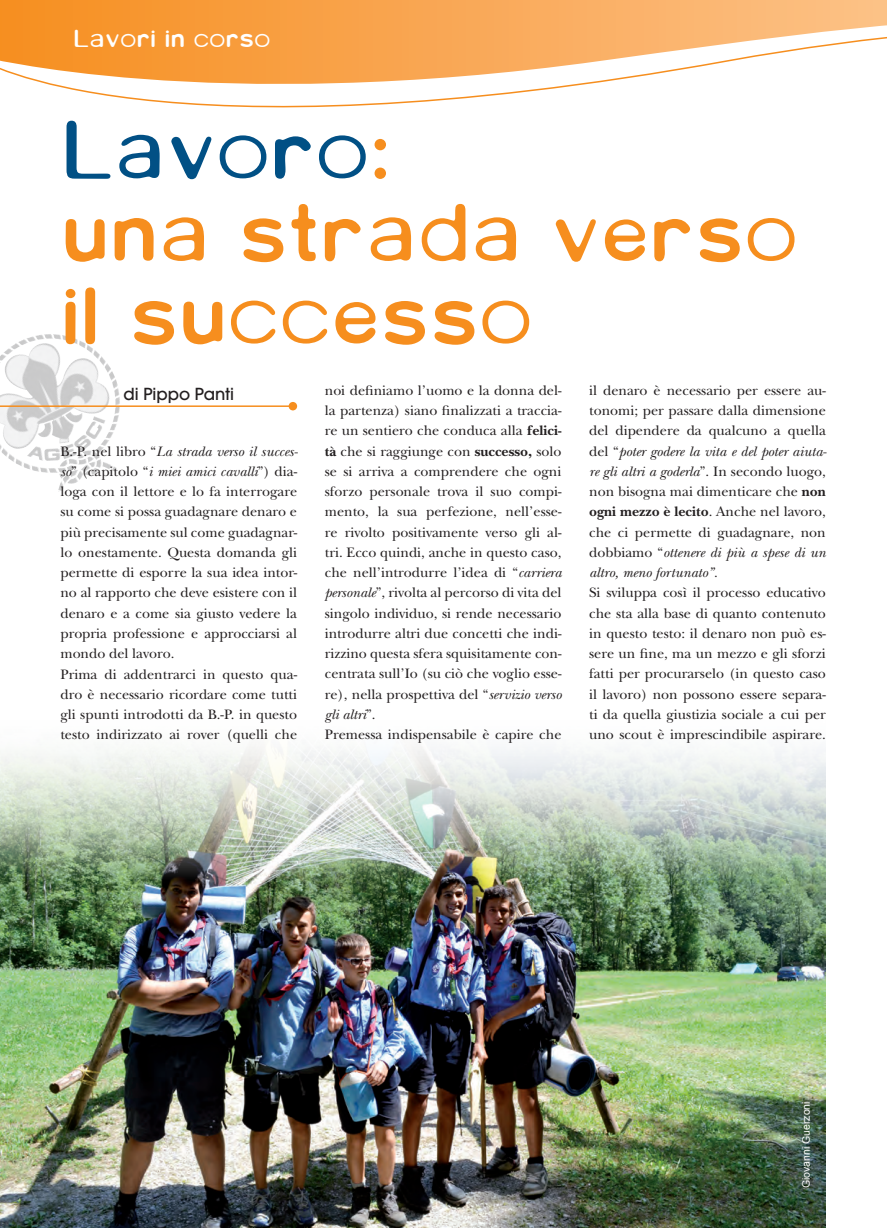
<style>
.page{position:relative;width:887px;height:1228px;background:#fff}
.page>*{position:absolute;margin:0;border:0;box-sizing:border-box;transform-origin:0 0}
.t1{font:600 79.5px/82.5px "Rebound";color:#f68e1e}
.t2{font:600 24px "Rebound";color:#fff}
.t3{font:500 16.5px "Avant Garde";color:#231f20}
.t4{font:14.25px/20.2px "New Baskerville";color:#231f20}
.t5{font:10.5px "Arial";color:#fff}
.s1{color:#015085}
.s2{font-style:italic}
.s3{font-weight:700}
</style>
<div class="page">
<img style="left:0;top:746px;width:826px;height:481px">
<svg style="left:0;top:0;width:887px;height:108px"></svg>
<img style="left:44px;top:334px;width:17px;height:5px">
<hr style="left:0;top:405px;width:294px;height:2px;background:#f68e1e">
<div style="left:289px;top:402px;width:8px;height:8px;background:#f68e1e;border-radius:50%"></div>
<h2 class="t2" style="left:73px;top:24px;width:199px">Lavori in corso</h2>
<h1 class="t1" style="left:60px;top:107px;width:739px"><span class="s1">Lavoro</span>:<br>una strada verso il successo</h1>
<p class="t3" style="left:124px;top:384px;width:112px">di Pippo Panti</p>
<p class="t4" style="left:60px;top:441px;width:239px">B.-P. nel libro “<span class="s2">La strada verso il succes&shy;so</span>” (capitolo “<span class="s2">i miei amici cavalli</span>”) dia&shy;loga con il lettore e lo fa interrogare su come si possa guadagnare denaro e più precisamente sul come guadagnar&shy;lo onestamente. Questa domanda gli permette di esporre la sua idea intor&shy;no al rapporto che deve esistere con il denaro e a come sia giusto vedere la propria professione e approcciarsi al mondo del lavoro.<br>Prima di addentrarci in questo qua&shy;dro è necessario ricordare come tutti gli spunti introdotti da B.-P. in questo testo indirizzato ai rover (quelli che</p>
<p class="t4" style="left:325px;top:380px;width:238px">noi definiamo l’uomo e la donna del&shy;la partenza) siano finalizzati a traccia&shy;re un sentiero che conduca alla <span class="s3">felici&shy;tà</span> che si raggiunge con <span class="s3">successo,</span> solo se si arriva a comprendere che ogni sforzo personale trova il suo compi&shy;mento, la sua perfezione, nell’esse&shy;re rivolto positivamente verso gli al&shy;tri. Ecco quindi, anche in questo caso, che nell’introdurre l’idea di “<span class="s2">carriera personale</span>”, rivolta al percorso di vita del singolo individuo, si rende necessario introdurre altri due concetti che indi&shy;rizzino questa sfera squisitamente con&shy;centrata sull’Io (su ciò che voglio esse&shy;re), nella prospettiva del “<span class="s2">servizio verso gli altri</span>”.<br>Premessa indispensabile è capire che</p>
<p class="t4" style="left:589px;top:380px;width:239px;text-align:justify">il denaro è necessario per essere au&shy;tonomi; per passare dalla dimensione del dipendere da qualcuno a quella del “<span class="s2">poter godere la vita e del poter aiuta&shy;re gli altri a goderla</span>”. In secondo luogo, non bisogna mai dimenticare che <span class="s3">non ogni mezzo è lecito</span>. Anche nel lavoro, che ci permette di guadagnare, non dobbiamo “<span class="s2">ottenere di più a spese di un altro, meno fortunato”.</span></p>
<p class="t4" style="left:589px;top:582px;width:238px;text-align:justify">Si sviluppa così il processo educativo che sta alla base di quanto contenuto in questo testo: il denaro non può es&shy;sere un fine, ma un mezzo e gli sforzi fatti per procurarselo (in questo caso il lavoro) non possono essere separa&shy;ti da quella giustizia sociale a cui per uno scout è imprescindibile aspirare.</p>
<p class="t5" style="left:799px;top:1188px;width:88px;rotate:-90deg">Giovanni Guerzoni</p>
</div>
